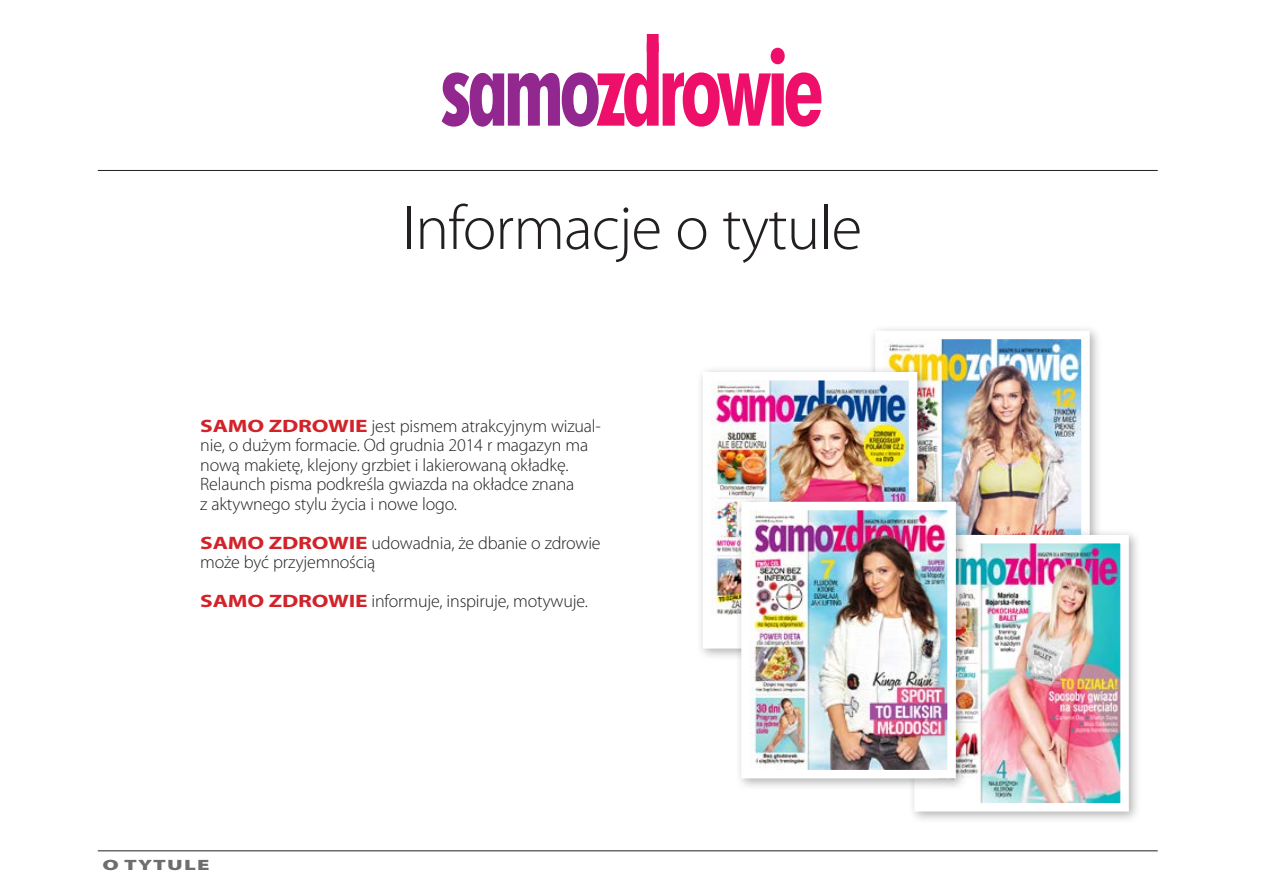
<style>
.page{position:relative;width:1263px;height:893px;background:#fff}
.page>*{position:absolute;margin:0;border:0;box-sizing:border-box;transform-origin:0 0}
.t1{font:300 63px "Myriad Pro";letter-spacing:-.015em;color:#231f20}
.t2{font:300 18px/19.5px "Myriad Pro";letter-spacing:-.01em;color:#231f20}
.t3{font:900 15px "Myriad Pro";letter-spacing:.05em;color:#6d6e71;scale:1.5 1}
.s1{font-weight:700;color:#d2232a}
</style>
<div class="page">
<svg style="left:442px;top:34px;width:379px;height:93px"></svg>
<hr style="left:98px;top:170px;width:1060px;height:1px;background:#231f20">
<hr style="left:98px;top:850px;width:1060px;height:1px;background:#231f20">
<div style="left:868px;top:325px;width:234px;height:295px;background:#231f20;opacity:.35"></div>
<img style="left:871px;top:326px;width:223px;height:203px">
<div style="left:908px;top:529px;width:234px;height:295px;background:#231f20;opacity:.35"></div>
<img style="left:910px;top:531px;width:223px;height:285px">
<div style="left:696px;top:366px;width:234px;height:295px;background:#231f20;opacity:.35"></div>
<img style="left:698px;top:368px;width:223px;height:285px">
<div style="left:735px;top:496px;width:234px;height:295px;background:#231f20;opacity:.35"></div>
<img style="left:737px;top:497px;width:223px;height:286px">
<h1 class="t1" style="left:402px;top:193px;width:462px">Informacje o tytule</h1>
<p class="t2" style="left:200px;top:416px;width:402px"><span class="s1">SAMO ZDROWIE</span> jest pismem atrakcyjnym wizual&shy;nie, o dużym formacie. Od grudnia 2014 r magazyn ma nową makietę, klejony grzbiet i lakierowaną okładkę.<br>Relaunch pisma podkreśla gwiazda na okładce znana<br>z aktywnego stylu życia i nowe logo.</p>
<p class="t2" style="left:200px;top:533px;width:402px"><span class="s1">SAMO ZDROWIE</span> udowadnia, że dbanie o zdrowie może być przyjemnością</p>
<p class="t2" style="left:200px;top:592px;width:389px"><span class="s1">SAMO ZDROWIE</span> informuje, inspiruje, motywuje.</p>
<p class="t3" style="left:102px;top:854px;width:73px">O TYTULE</p>
</div>
